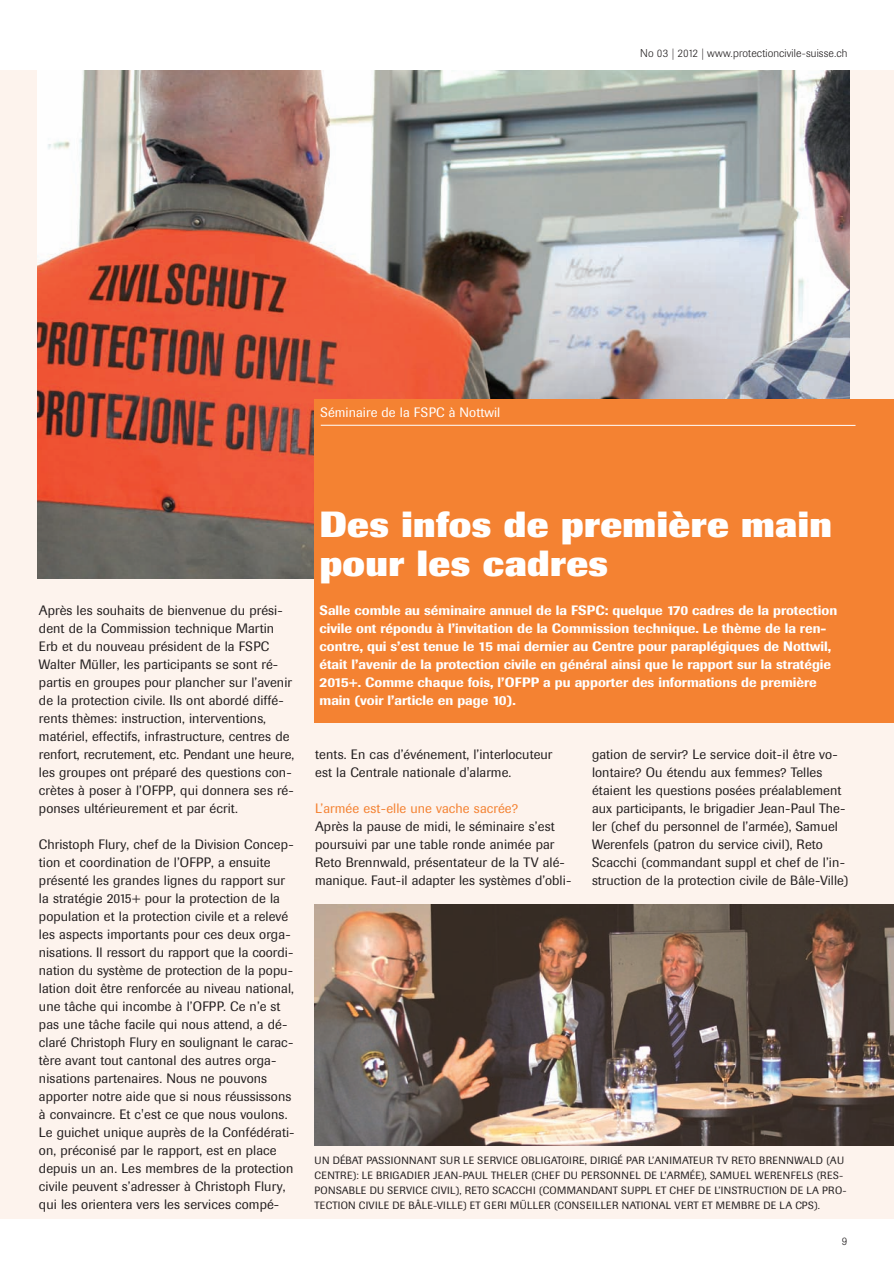
<style>
.page{position:relative;width:894px;height:1268px;background:#fff}
.page>*{position:absolute;margin:0;border:0;box-sizing:border-box;transform-origin:0 0}
.t1{font:800 36px/39px "Berthold Imago BQ";letter-spacing:.015em;color:#fff}
.t2{font:13.5px/18px "Berthold Imago BQ";letter-spacing:.005em;color:#231f20}
.t3{font:500 13.5px/18px "Berthold Imago BQ";color:#fff}
.t4{font:13.5px "Berthold Imago BQ";letter-spacing:.005em;color:#f48232}
.t5{font:13.5px "Berthold Imago BQ";letter-spacing:.005em;color:#fff}
.t6{font:13.35px "Berthold Imago BQ";letter-spacing:.005em;color:#231f20}
.t7{font:300 11.25px "Berthold Imago BQ";letter-spacing:.01em;color:#231f20}
.t8{font:10.5px/15px "Berthold Imago BQ";letter-spacing:.025em;color:#231f20}
</style>
<div class="page">
<img style="left:0;top:70px;width:894px;height:1149px">
<p class="t7" style="left:640px;top:47px;width:209px">No 03 | 2012 | www.protectioncivile-suisse.ch</p>
<p class="t5" style="left:320px;top:404px;width:181px">Séminaire de la FSPC à Nottwil</p>
<p class="t2" style="left:39px;top:601px;width:257px">Après les souhaits de bienvenue du prési&shy;dent de la Commission technique Martin Erb et du nouveau président de la FSPC Walter Müller, les participants se sont ré&shy;partis en groupes pour plancher sur l’avenir de la protection civile. Ils ont abordé diffé&shy;rents thèmes: instruction, interventions, matériel, effectifs, infrastructure, centres de renfort, recrutement, etc. Pendant une heure, les groupes ont préparé des questions con&shy;crètes à poser à l’OFPP, qui donnera ses ré&shy;ponses ultérieurement et par écrit.</p>
<p class="t2" style="left:39px;top:835px;width:257px">Christoph Flury, chef de la Division Concep&shy;tion et coordination de l’OFPP, a ensuite présenté les grandes lignes du rapport sur la stratégie 2015+ pour la protection de la population et la protection civile et a relevé les aspects importants pour ces deux orga&shy;nisations. Il ressort du rapport que la coordi&shy;nation du système de protection de la popu&shy;lation doit être renforcée au niveau national, une tâche qui incombe à l’OFPP. «Ce n’e st pas une tâche facile qui nous attend», a dé&shy;claré Christoph Flury en soulignant le carac&shy;tère avant tout cantonal des autres orga&shy;nisations partenaires. «Nous ne pouvons apporter notre aide que si nous réussissons à convaincre. Et c'est ce que nous voulons.» Le guichet unique auprès de la Confédérati&shy;on, préconisé par le rapport, est en place depuis un an. Les membres de la protection civile peuvent s’adresser à Christoph Flury, qui les orientera vers les services compé-</p>
<h1 class="t1" style="left:320px;top:505px;width:514px">Des infos de première main pour les cadres</h1>
<p class="t3" style="left:319px;top:601px;width:519px">Salle comble au séminaire annuel de la FSPC: quelque 170 cadres de la protection civile ont répondu à l’invitation de la Commission technique. Le thème de la ren&shy;contre, qui s’est tenue le 15 mai dernier au Centre pour paraplégiques de Nottwil, était l’avenir de la protection civile en général ainsi que le rapport sur la stratégie 2015+. Comme chaque fois, l’OFPP a pu apporter des informations de première main (voir l’article en page 10).</p>
<p class="t2" style="left:315px;top:745px;width:239px">tents. En cas d’événement, l’interlocuteur est la Centrale nationale d'alarme.</p>
<p class="t4" style="left:315px;top:800px;width:204px">L’armée est-elle une vache sacrée?</p>
<p class="t2" style="left:315px;top:817px;width:258px">Après la pause de midi, le séminaire s’est poursuivi par une table ronde animée par Reto Brennwald, présentateur de la TV alé&shy;manique. Faut-il adapter les systèmes d’obli-</p>
<p class="t2" style="left:592px;top:745px;width:255px">gation de servir? Le service doit-il être vo&shy;lontaire? Ou étendu aux femmes? Telles étaient les questions posées préalablement aux participants, le brigadier Jean-Paul The&shy;ler (chef du personnel de l’armée), Samuel Werenfels (patron du service civil), Reto Scacchi (commandant suppl et chef de l’in-</p>
<p class="t6" style="left:592px;top:873px;width:258px">struction de la protection civile de Bâle-Ville)</p>
<p class="t8" style="left:314px;top:1153px;width:533px">UN DÉBAT PASSIONNANT SUR LE SERVICE OBLIGATOIRE, DIRIGÉ PAR L’ANIMATEUR TV RETO BRENNWALD (AU CENTRE): LE BRIGADIER JEAN-PAUL THELER (CHEF DU PERSONNEL DE L’ARMÉE), SAMUEL WERENFELS (RES-PONSABLE DU SERVICE CIVIL), RETO SCACCHI (COMMANDANT SUPPL ET CHEF DE L’INSTRUCTION DE LA PRO-TECTION CIVILE DE BÂLE-VILLE) ET GERI MÜLLER (CONSEILLER NATIONAL VERT ET MEMBRE DE LA CPS).</p>
<p class="t7" style="left:841px;top:1235px;width:7px">9</p>
</div>
